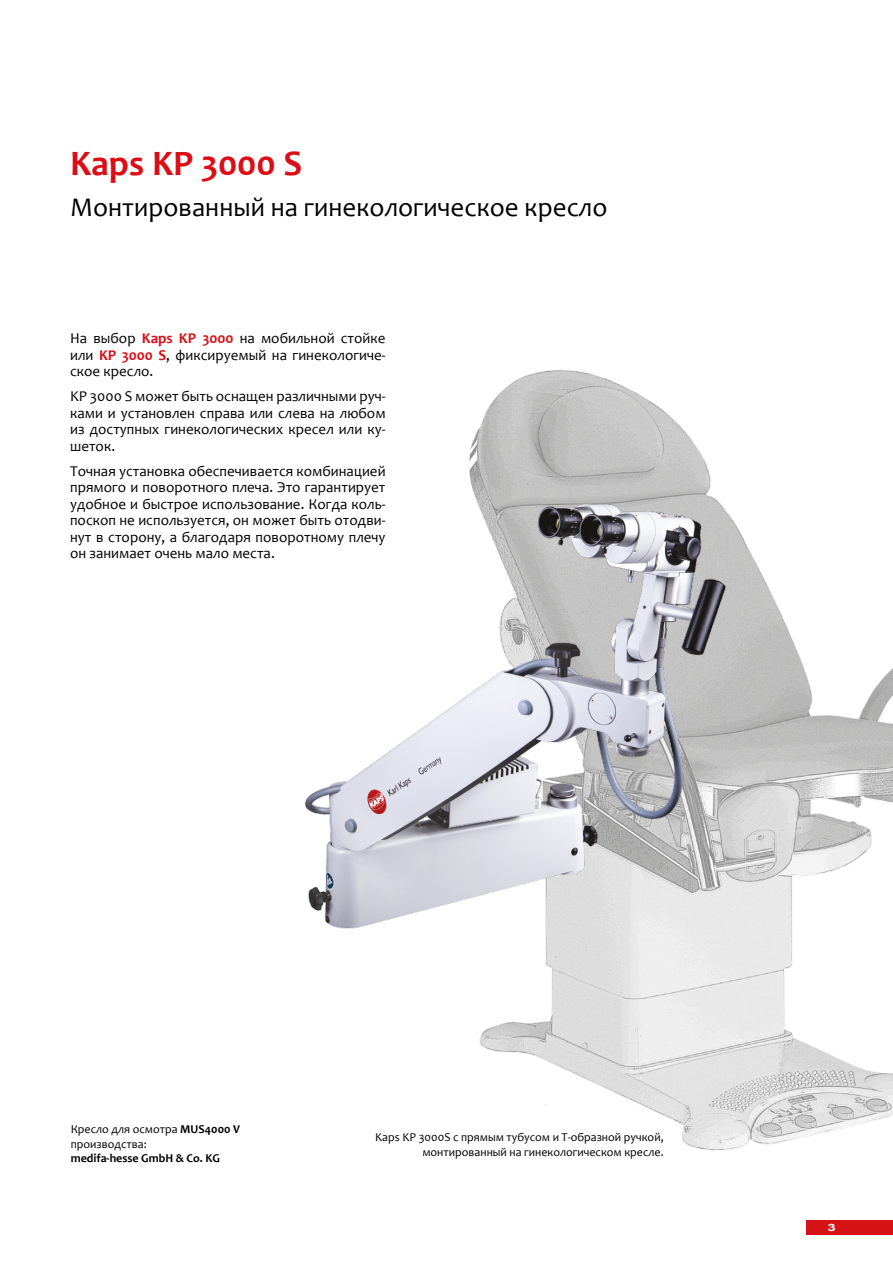
<style>
.page{position:relative;width:893px;height:1263px;background:#fff}
.page>*{position:absolute;margin:0;border:0;box-sizing:border-box;transform-origin:0 0}
.t1{font:700 36px "Candara";color:#dc0d15}
.t2{font:27px "Candara";color:#000}
.t3{font:15px/16.5px "Candara";color:#000;text-align:justify}
.t4{font:12px/14.4px "Candara";color:#000}
.t5{font:700 12px "Candara";color:#000}
.t6{font:700 10.05px "Arial";color:#fff;scale:1.49 1}
.s1{font-weight:700;color:#dc0d15}
.s2{font-weight:700}
</style>
<div class="page">
<img style="left:469px;top:369px;width:424px;height:782px">
<img style="left:304px;top:469px;width:462px;height:497px">
<div style="left:806px;top:1220px;width:87px;height:15px;background:#d51317"></div>
<h1 class="t1" style="left:70px;top:141px;width:234px">Kaps KP 3000 S</h1>
<h2 class="t2" style="left:70px;top:190px;width:539px">Монтированный на гинекологическое кресло</h2>
<p class="t3" style="left:70px;top:330px;width:317px">Н а выбор <span class="s1">Kaps KP 3000</span> на мобильной стойке или <span class="s1">KP 3000 S</span>, фиксируемый на гинекологиче&shy;ское кресло.</p>
<p class="t3" style="left:70px;top:388px;width:317px">KP 3000 S может быть оснащен различными руч&shy;ками и установлен справа или слева на любом из доступных гинекологических кресел или ку&shy;шеток.</p>
<p class="t3" style="left:70px;top:462px;width:317px">Точная установка обеспечивается комбинацией прямого и поворотного плеча. Это гарантирует удобное и быстрое использование. Когда коль&shy;поскоп не используется, он может быть отодви&shy;нут в сторону, а благодаря поворотному плечу он занимает очень мало места.</p>
<p class="t4" style="left:71px;top:1122px;width:171px">Кресло для осмотра <span class="s2">MUS4000 V </span>производства:</p>
<p class="t5" style="left:71px;top:1151px;width:151px">medifa-hesse GmbH &amp; Co. KG</p>
<p class="t4" style="left:375px;top:1129px;width:290px;line-height:15px;text-align:right">Kaps KP 3000S с прямым тубусом и Т-образной ручкой, монтированный на гинекологическом кресле.</p>
<p class="t6" style="left:828px;top:1221px;width:7px">3</p>
</div>
